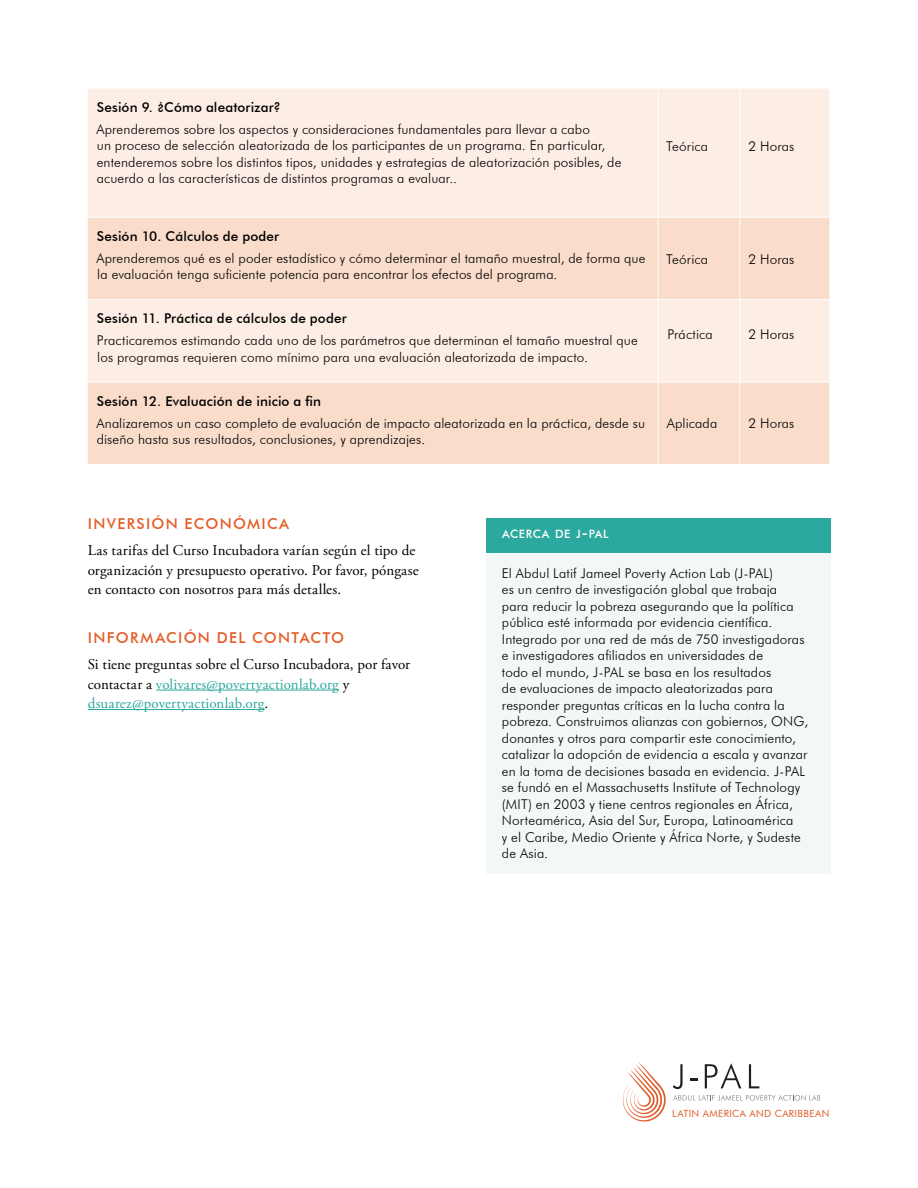
<style>
.page{position:relative;width:918px;height:1188px;background:#fff}
.page>*{position:absolute;margin:0;border:0;box-sizing:border-box;transform-origin:0 0}
.Body_Copy{font:15px/19.5px "Adobe Garamond Pro";letter-spacing:.01em;color:#000}
.In-text_Headers{font:500 15px "Futura BT";letter-spacing:.085em;color:#e45c26}
.Table_Body_Text{font:300 13.5px/16.5px "Futura BT";letter-spacing:.01em;color:#000}
.Table__Sesion_title{font:500 13.5px "Futura BT";letter-spacing:.01em;color:#000}
.t1{font:500 11.55px "Futura BT";color:#fff}
.t2{font:9.9px "Futura BT";letter-spacing:.04em;color:#e05b26}
.s1{color:#2ca99e}
.s2{font-size:16.5px}
</style>
<div class="page">
<div style="left:88px;top:89px;width:741px;height:128px;background:#fceee4"></div>
<svg style="left:88px;top:218px;width:742px;height:246px;background:#fae2d2"></svg>
<hr style="left:739px;top:88px;width:1px;height:129px;background:#fff">
<hr style="left:88px;top:299px;width:570px;height:1px;background:#fff">
<hr style="left:88px;top:382px;width:570px;height:1px;background:#fff">
<hr style="left:739px;top:382px;width:1px;height:82px;background:#fff">
<hr style="left:739px;top:300px;width:1px;height:82px;background:#fff">
<hr style="left:658px;top:88px;width:1px;height:129px;background:#fff">
<hr style="left:739px;top:218px;width:1px;height:81px;background:#fff">
<hr style="left:658px;top:299px;width:82px;height:1px;background:#fff">
<hr style="left:740px;top:299px;width:90px;height:1px;background:#fff">
<hr style="left:658px;top:382px;width:82px;height:1px;background:#fff">
<hr style="left:740px;top:382px;width:90px;height:1px;background:#fff">
<hr style="left:658px;top:218px;width:1px;height:81px;background:#fff">
<hr style="left:658px;top:300px;width:1px;height:82px;background:#fff">
<hr style="left:658px;top:382px;width:1px;height:82px;background:#fff">
<hr style="left:156px;top:690px;width:183px;height:1px;background:#2ca99e">
<hr style="left:88px;top:709px;width:177px;height:1px;background:#2ca99e">
<div style="left:486px;top:518px;width:344px;height:356px;background:#f3f7f6"></div>
<div style="left:486px;top:518px;width:344px;height:35px;background:#2ca99e"></div>
<svg style="left:623px;top:1063px;width:43px;height:59px"></svg>
<svg style="left:673px;top:1064px;width:10px;height:25px"></svg>
<svg style="left:690px;top:1078px;width:7px;height:2px"></svg>
<svg style="left:673px;top:1095px;width:147px;height:6px"></svg>
<svg style="left:705px;top:1063px;width:36px;height:25px"></svg>
<svg style="left:749px;top:1064px;width:10px;height:24px"></svg>
<p class="Table__Sesion_title" style="left:97px;top:99px;width:186px">Sesión 9. ¿Cómo aleatorizar?</p>
<p class="Table_Body_Text" style="left:96px;top:121px;width:527px">Aprenderemos sobre los aspectos y consideraciones fundamentales para llevar a cabo<br>un proceso de selección aleatorizada de los participantes de un programa. En particular, entenderemos sobre los distintos tipos, unidades y estrategias de aleatorización posibles, de acuerdo a las características de distintos programas a evaluar..</p>
<p class="Table_Body_Text" style="left:666px;top:138px;width:43px">Teórica</p>
<p class="Table_Body_Text" style="left:749px;top:138px;width:47px">2 Horas</p>
<p class="Table__Sesion_title" style="left:97px;top:228px;width:184px">Sesión 10. Cálculos de poder</p>
<p class="Table_Body_Text" style="left:96px;top:250px;width:551px">Aprenderemos qué es el poder estadístico y cómo determinar el tamaño muestral, de forma que la evaluación tenga suficiente potencia para encontrar los efectos del programa.</p>
<p class="Table_Body_Text" style="left:666px;top:250px;width:43px">Teórica</p>
<p class="Table_Body_Text" style="left:749px;top:250px;width:47px">2 Horas</p>
<p class="Table__Sesion_title" style="left:97px;top:310px;width:251px">Sesión 11. Práctica de cálculos de poder</p>
<p class="Table_Body_Text" style="left:97px;top:332px;width:542px">Practicaremos estimando cada uno de los parámetros que determinan el tamaño muestral que los programas requieren como mínimo para una evaluación aleatorizada de impacto.</p>
<p class="Table_Body_Text" style="left:667px;top:326px;width:47px">Práctica</p>
<p class="Table_Body_Text" style="left:749px;top:326px;width:47px">2 Horas</p>
<p class="Table__Sesion_title" style="left:97px;top:393px;width:226px">Sesión 12. Evaluación de inicio a fin</p>
<p class="Table_Body_Text" style="left:96px;top:415px;width:550px">Analizaremos un caso completo de evaluación de impacto aleatorizada en la práctica, desde su diseño hasta sus resultados, conclusiones, y aprendizajes.</p>
<p class="Table_Body_Text" style="left:667px;top:415px;width:52px">Aplicada</p>
<p class="Table_Body_Text" style="left:749px;top:415px;width:47px">2 Horas</p>
<p class="In-text_Headers" style="left:88px;top:515px;width:203px">INVERSIÓN ECONÓMICA</p>
<p class="Body_Copy" style="left:88px;top:541px;width:332px">Las tarifas del Curso Incubadora varían según el tipo de organización y presupuesto operativo. Por favor, póngase en contacto con nosotros para más detalles.</p>
<p class="In-text_Headers" style="left:88px;top:629px;width:258px">INFORMACIÓN DEL CONTACTO</p>
<p class="Body_Copy" style="left:88px;top:655px;width:324px">Si tiene preguntas sobre el Curso Incubadora, por favor contactar a <span class="s1">volivares@povertyactionlab.org</span> y <span class="s1">dsuarez@povertyactionlab.org</span>.</p>
<p class="t1" style="left:502px;top:527px;width:9px">ACERCA</p>
<p class="t1" style="left:555px;top:527px;width:41px">DE J<span class="s2">-</span>PAL</p>
<p class="Table_Body_Text" style="left:502px;top:565px;width:308px">El Abdul Latif Jameel Poverty Action Lab (J-PAL)<br>es un centro de investigación global que trabaja<br>para reducir la pobreza asegurando que la política pública esté informada por evidencia científica.<br>Integrado por una red de más de 750 investigadoras e investigadores afiliados en universidades de<br>todo el mundo, J-PAL se basa en los resultados<br>de evaluaciones de impacto aleatorizadas para responder preguntas críticas en la lucha contra la pobreza. Construimos alianzas con gobiernos, ONG, donantes y otros para compartir este conocimiento, catalizar la adopción de evidencia a escala y avanzar en la toma de decisiones basada en evidencia. J-PAL se fundó en el Massachusetts Institute of Technology (MIT) en 2003 y tiene centros regionales en África, Norteamérica, Asia del Sur, Europa, Latinoamérica<br>y el Caribe, Medio Oriente y África Norte, y Sudeste de Asia.</p>
<p class="t2" style="left:672px;top:1108px;width:159px">LATIN AMERICA AND CARIBBEAN</p>
</div>
